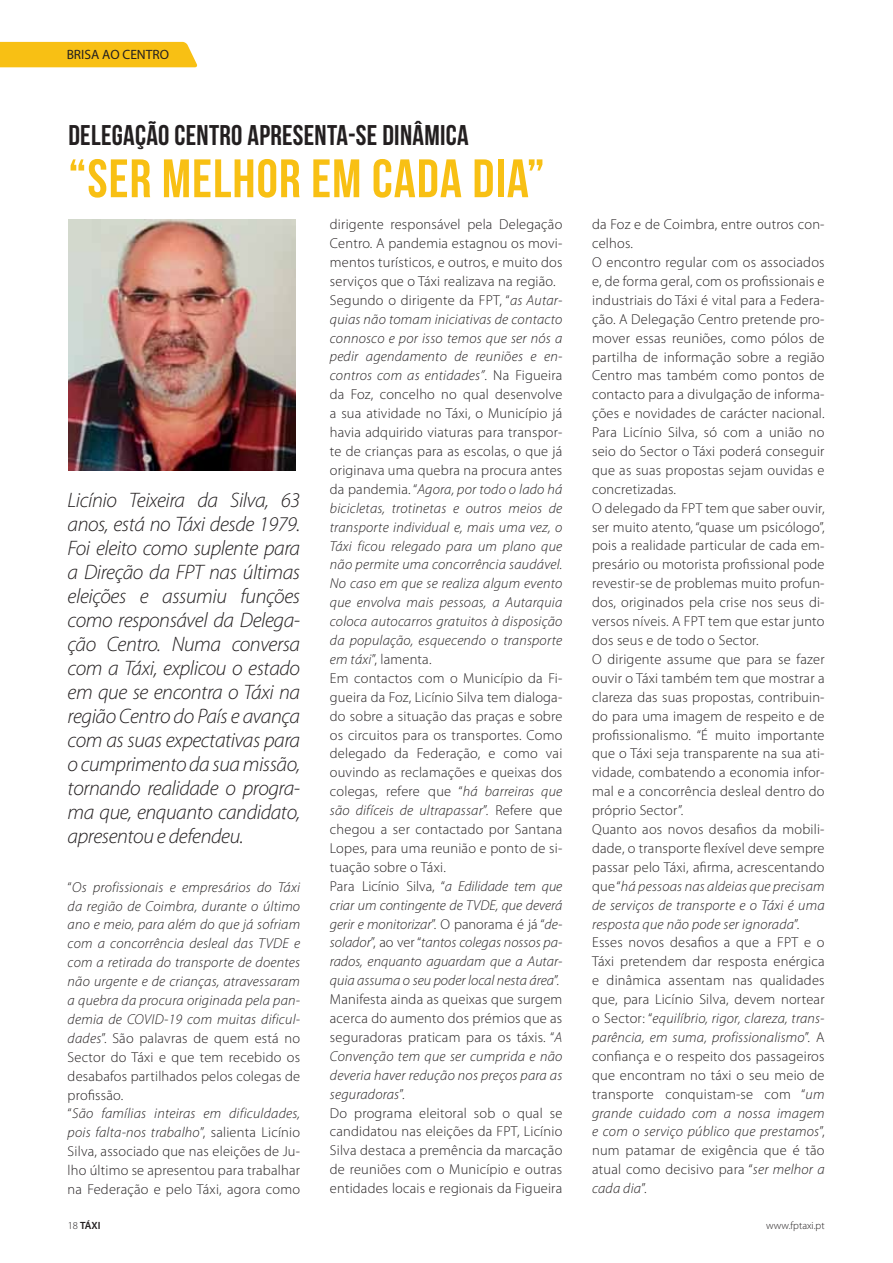
<style>
.page{position:relative;width:893px;height:1263px;background:#fff}
.page>*{position:absolute;margin:0;border:0;box-sizing:border-box;transform-origin:0 0}
.t1{font:54px "Bebas Neue";letter-spacing:.02em;color:#f8c014}
.t2{font:28.5px "Bebas Neue";letter-spacing:.01em;color:#231f20}
.t3{font:italic 300 21px/24px "Myriad Pro";letter-spacing:-.02em;color:#231f20;text-align:justify}
.t4{font:300 14.4px/18.9px "Myriad Pro";letter-spacing:.015em;color:#231f20}
.t5{font:italic 300 14.4px/18.9px "Myriad Pro";letter-spacing:.015em;color:#231f20}
.t6{font:13.5px "Myriad Pro";color:#231f20}
.t7{font:300 10.5px "Myriad Pro";color:#231f20}
.t8{font:600 10.5px "Myriad Pro";color:#231f20}
.s1{font-style:normal}
.s2{font-weight:300}
.s3{font-style:italic}
</style>
<div class="page">
<div style="left:0;top:42px;width:198px;height:25px;background:#f8c014"></div>
<img style="left:68px;top:219px;width:228px;height:251px">
<p class="t6" style="left:67px;top:49px;width:104px">BRISA AO CENTRO</p>
<h2 class="t2" style="left:68px;top:118px;width:402px">DELEGAÇÃO CENTRO APRESENTA-SE DINÂMICA</h2>
<h1 class="t1" style="left:68px;top:147px;width:478px">“SER MELHOR EM CADA DIA”</h1>
<p class="t3" style="left:68px;top:490px;width:234px">Licínio Teixeira da Silva, 63 anos, está no Táxi desde 1979.<br>Foi eleito como suplente para a Direção da FPT nas últimas eleições e assumiu funções como responsável da Delega&shy;ção Centro. Numa conversa com a Táxi, explicou o estado em que se encontra o Táxi na região Centro do País e avança com as suas expectativas para o cumprimento da sua missão, tornando realidade o progra&shy;ma que, enquanto candidato, apresentou e defendeu.</p>
<p class="t5" style="left:68px;top:879px;width:234px"><span class="s1">“</span>Os profissionais e empresários do Táxi da região de Coimbra, durante o último ano e meio, para além do que já sofriam com a concorrência desleal das TVDE e com a retirada do transporte de doentes não urgente e de crianças, atravessaram a quebra da procura originada pela pan&shy;demia de COVID-19 com muitas dificul&shy;dades<span class="s1">”. São palavras de quem está no Sector do Táxi e que tem recebido os desabafos partilhados pelos colegas de profissão.<br>“</span>São famílias inteiras em dificuldades, pois falta-nos trabalho<span class="s1">”, salienta Licínio Silva, associado que nas eleições de Ju&shy;lho último se apresentou para trabalhar na Federação e pelo Táxi, agora como</span></p>
<p class="t8" style="left:68px;top:1221px;width:34px"><span class="s2">18</span> TÁXI</p>
<p class="t4" style="left:330px;top:216px;width:234px">dirigente responsável pela Delegação Centro. A pandemia estagnou os movi&shy;mentos turísticos, e outros, e muito dos serviços que o Táxi realizava na região.<br>Segundo o dirigente da FPT, “<span class="s3">as Autar&shy;quias não tomam iniciativas de contacto connosco e por isso temos que ser nós a pedir agendamento de reuniões e en&shy;contros com as entidades”</span>. Na Figueira da Foz, concelho no qual desenvolve a sua atividade no Táxi, o Município já havia adquirido viaturas para transpor&shy;te de crianças para as escolas, o que já originava uma quebra na procura antes da pandemia. “<span class="s3">Agora, por todo o lado há bicicletas, trotinetas e outros meios de transporte individual e, mais uma vez, o Táxi ficou relegado para um plano que não permite uma concorrência saudável.<br>No caso em que se realiza algum evento que envolva mais pessoas, a Autarquia coloca autocarros gratuitos à disposição da população, esquecendo o transporte em táxi</span>”, lamenta.<br>Em contactos com o Município da Fi&shy;gueira da Foz, Licínio Silva tem dialoga&shy;do sobre a situação das praças e sobre os circuitos para os transportes. Como delegado da Federação, e como vai ouvindo as reclamações e queixas dos colegas, refere que “<span class="s3">há barreiras que são difíceis de ultrapassar</span>”. Refere que chegou a ser contactado por Santana Lopes, para uma reunião e ponto de si&shy;tuação sobre o Táxi.<br>Para Licínio Silva, “<span class="s3">a Edilidade tem que criar um contingente de TVDE, que deverá gerir e monitorizar</span>”. O panorama é já “<span class="s3">de&shy;solador</span>”, ao ver “<span class="s3">tantos colegas nossos pa&shy;rados, enquanto aguardam que a Autar&shy;quia assuma o seu poder local nesta área</span>”.<br>Manifesta ainda as queixas que surgem acerca do aumento dos prémios que as seguradoras praticam para os táxis. “<span class="s3">A Convenção tem que ser cumprida e não deveria haver redução nos preços para as seguradoras</span>”.<br>Do programa eleitoral sob o qual se candidatou nas eleições da FPT, Licínio Silva destaca a premência da marcação de reuniões com o Município e outras entidades locais e regionais da Figueira</p>
<p class="t4" style="left:592px;top:216px;width:234px">da Foz e de Coimbra, entre outros con&shy;celhos.<br>O encontro regular com os associados e, de forma geral, com os profissionais e industriais do Táxi é vital para a Federa&shy;ção. A Delegação Centro pretende pro&shy;mover essas reuniões, como pólos de partilha de informação sobre a região Centro mas também como pontos de contacto para a divulgação de informa&shy;ções e novidades de carácter nacional.<br>Para Licínio Silva, só com a união no seio do Sector o Táxi poderá conseguir que as suas propostas sejam ouvidas e concretizadas.<br>O delegado da FPT tem que saber ouvir, ser muito atento, “quase um psicólogo”, pois a realidade particular de cada em&shy;presário ou motorista profissional pode revestir-se de problemas muito profun&shy;dos, originados pela crise nos seus di&shy;versos níveis. A FPT tem que estar junto dos seus e de todo o Sector.<br>O dirigente assume que para se fazer ouvir o Táxi também tem que mostrar a clareza das suas propostas, contribuin&shy;do para uma imagem de respeito e de profissionalismo. “É muito importante que o Táxi seja transparente na sua ati&shy;vidade, combatendo a economia infor&shy;mal e a concorrência desleal dentro do próprio Sector”.<br>Quanto aos novos desafios da mobili&shy;dade, o transporte flexível deve sempre passar pelo Táxi, afirma, acrescentando que “<span class="s3">há pessoas nas aldeias que precisam de serviços de transporte e o Táxi é uma resposta que não pode ser ignorada</span>”.<br>Esses novos desafios a que a FPT e o Táxi pretendem dar resposta enérgica e dinâmica assentam nas qualidades que, para Licínio Silva, devem nortear o Sector: “<span class="s3">equilíbrio, rigor, clareza, trans&shy;parência, em suma, profissionalismo</span>”. A confiança e o respeito dos passageiros que encontram no táxi o seu meio de transporte conquistam-se com “<span class="s3">um grande cuidado com a nossa imagem e com o serviço público que prestamos</span>”, num patamar de exigência que é tão atual como decisivo para “<span class="s3">ser melhor a cada dia</span>”.</p>
<p class="t7" style="left:766px;top:1221px;width:60px">www.fptaxi.pt</p>
</div>
